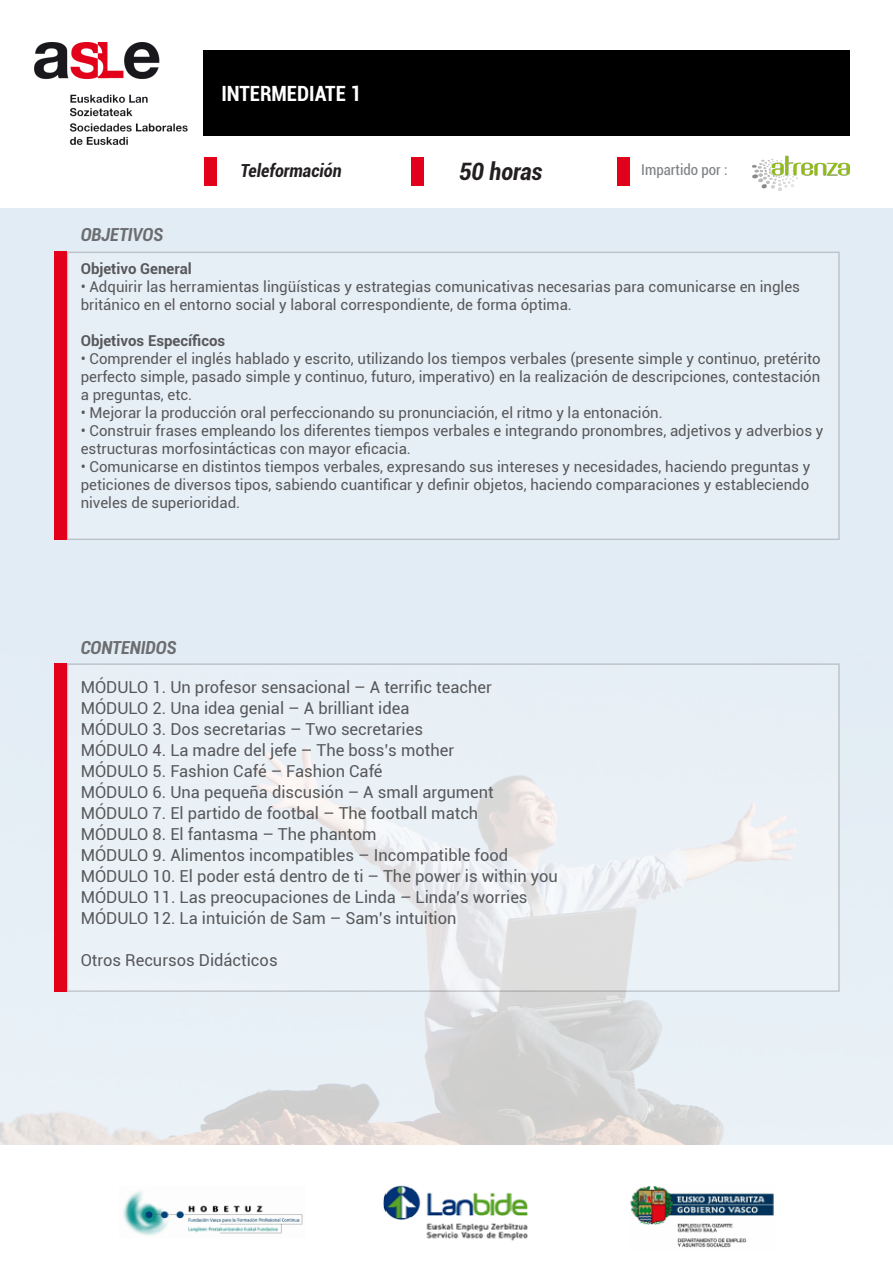
<style>
.page{position:relative;width:893px;height:1263px;background:#fff}
.page>*{position:absolute;margin:0;border:0;box-sizing:border-box;transform-origin:0 0}
.t1{font:italic 700 condensed 24px "Roboto";color:#231f20}
.t2{font:700 condensed 21px "Roboto";color:#fff}
.t3{font:italic 700 condensed 18px "Roboto";color:#6c6d70}
.t4{font:italic 700 condensed 18px "Roboto";color:#231f20}
.t5{font:16.5px "Roboto";color:#57585a}
.t6{font:15px/18px "Roboto";color:#57585a}
.t7{font:700 15px "Roboto";color:#57585a}
.t8{font:condensed 15px "Roboto";color:#808285}
</style>
<div class="page">
<div style="left:0;top:208px;width:893px;height:446px;background:#e2ecf4"></div>
<img style="left:0;top:654px;width:893px;height:491px">
<div style="left:203px;top:50px;width:646px;height:86px;background:#000"></div>
<div style="left:68px;top:252px;width:771px;height:287px;background:#e7eff6"></div>
<div style="left:54px;top:252px;width:12px;height:288px;background:#e3001b"></div>
<div style="left:54px;top:663px;width:12px;height:329px;background:#e3001b"></div>
<svg style="left:70px;top:666px;width:767px;height:323px;background:#e9eff4"></svg>
<div style="left:204px;top:157px;width:12px;height:28px;background:#e3001b"></div>
<div style="left:411px;top:157px;width:12px;height:28px;background:#e3001b"></div>
<div style="left:618px;top:157px;width:12px;height:28px;background:#e3001b"></div>
<img style="left:123px;top:1185px;width:651px;height:63px">
<img style="left:752px;top:155px;width:98px;height:36px">
<img style="left:34px;top:42px;width:154px;height:103px">
<p class="t2" style="left:221px;top:78px;width:142px">INTERMEDIATE 1</p>
<p class="t3" style="left:81px;top:222px;width:84px">OBJETIVOS</p>
<p class="t4" style="left:241px;top:158px;width:103px">Teleformación</p>
<p class="t1" style="left:459px;top:155px;width:85px">50 horas</p>
<p class="t8" style="left:641px;top:159px;width:88px">Impartido por :</p>
<p class="t7" style="left:81px;top:258px;width:113px">Objetivo General</p>
<p class="t6" style="left:81px;top:277px;width:721px">• Adquirir las herramientas lingüísticas y estrategias comunicativas necesarias para comunicarse en ingles británico en el entorno social y laboral correspondiente, de forma óptima.</p>
<p class="t7" style="left:81px;top:330px;width:146px">Objetivos Específicos</p>
<p class="t6" style="left:81px;top:349px;width:741px;text-align:justify">• Comprender el inglés hablado y escrito, utilizando los tiempos verbales (presente simple y continuo, pretérito perfecto simple, pasado simple y continuo, futuro, imperativo) en la realización de descripciones, contestación a preguntas, etc.</p>
<p class="t6" style="left:81px;top:403px;width:584px">• Mejorar la producción oral perfeccionando su pronunciación, el ritmo y la entonación.</p>
<p class="t6" style="left:81px;top:421px;width:744px">• Construir frases empleando los diferentes tiempos verbales e integrando pronombres, adjetivos y adverbios y estructuras morfosintácticas con mayor eficacia.</p>
<p class="t6" style="left:81px;top:457px;width:731px;text-align:justify">• Comunicarse en distintos tiempos verbales, expresando sus intereses y necesidades, haciendo preguntas y peticiones de diversos tipos, sabiendo cuantificar y definir objetos, haciendo comparaciones y estableciendo niveles de superioridad.</p>
<p class="t3" style="left:81px;top:635px;width:97px">CONTENIDOS</p>
<p class="t5" style="left:81px;top:675px;width:413px">MÓDULO 1. Un profesor sensacional – A terrific teacher</p>
<p class="t5" style="left:81px;top:696px;width:330px">MÓDULO 2. Una idea genial – A brilliant idea</p>
<p class="t5" style="left:81px;top:717px;width:344px">MÓDULO 3. Dos secretarias – Two secretaries</p>
<p class="t5" style="left:81px;top:738px;width:375px">MÓDULO 4. La madre del jefe – The boss’s mother</p>
<p class="t5" style="left:81px;top:759px;width:303px">MÓDULO 5. Fashion Café – Fashion Café</p>
<p class="t5" style="left:81px;top:780px;width:415px">MÓDULO 6. Una pequeña discusión – A small argument</p>
<p class="t5" style="left:81px;top:801px;width:399px">MÓDULO 7. El partido de footbal – The football match</p>
<p class="t5" style="left:81px;top:822px;width:297px">MÓDULO 8. El fantasma – The phantom</p>
<p class="t5" style="left:81px;top:843px;width:429px">MÓDULO 9. Alimentos incompatibles – Incompatible food</p>
<p class="t5" style="left:81px;top:864px;width:479px">MÓDULO 10. El poder está dentro de ti – The power is within you</p>
<p class="t5" style="left:81px;top:885px;width:448px">MÓDULO 11. Las preocupaciones de Linda – Linda’s worries</p>
<p class="t5" style="left:81px;top:906px;width:377px">MÓDULO 12. La intuición de Sam – Sam’s intuition</p>
<p class="t5" style="left:81px;top:948px;width:198px">Otros Recursos Didácticos</p>
</div>
